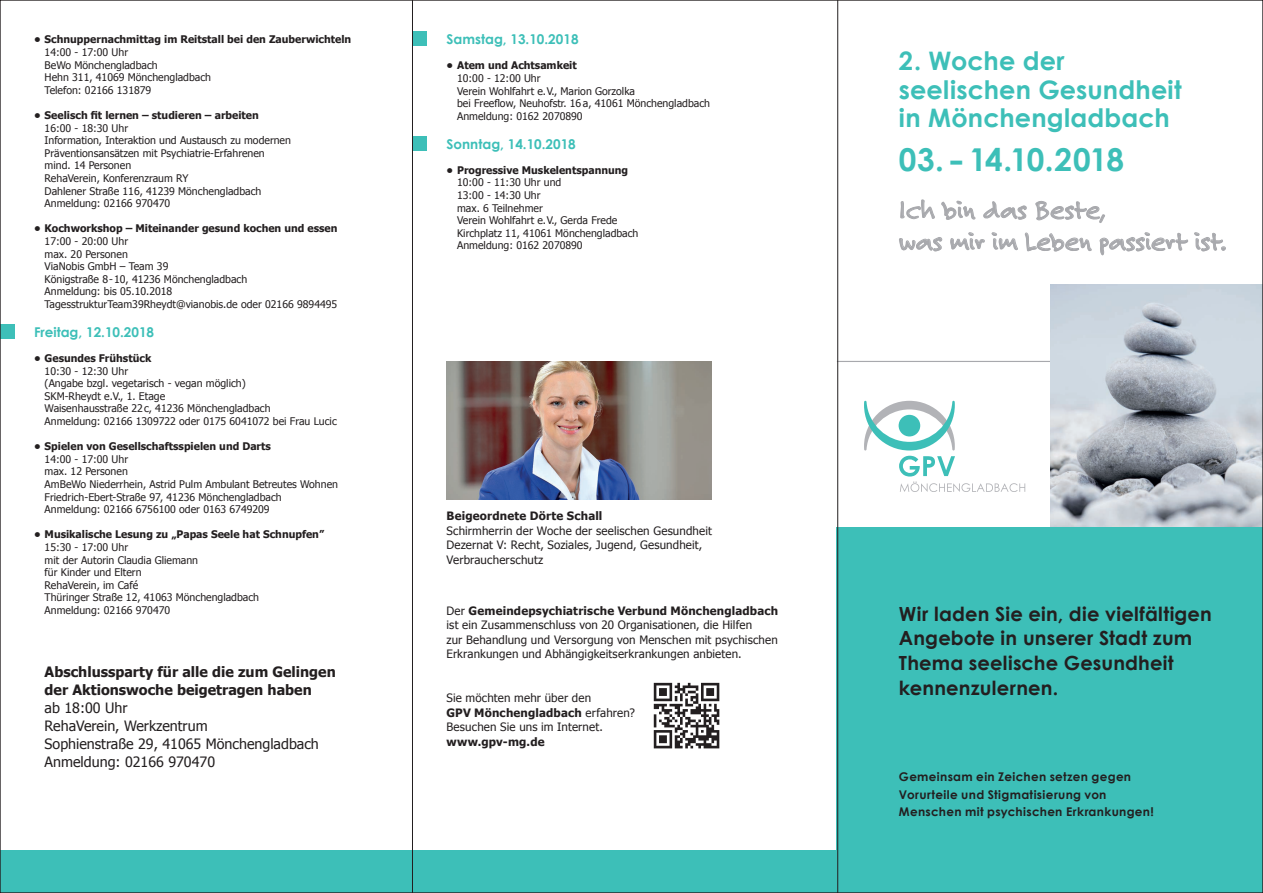
<style>
.page{position:relative;width:1263px;height:893px;background:#fff}
.page>*{position:absolute;margin:0;border:0;box-sizing:border-box;transform-origin:0 0}
.t1{font:700 31.5px "Century Gothic";letter-spacing:-.025em;color:#3dbfb8}
.t2{font:28.5px/31.5px "Felt Tip Roman";letter-spacing:-.005em;color:#a8a9ad}
.t3{font:700 25.5px/28.5px "Century Gothic";letter-spacing:.005em;color:#3dbfb8}
.t4{font:700 19.5px/24.8px "Century Gothic";letter-spacing:.01em;color:#231f20}
.t5{font:14.25px/18px "Tahoma";color:#231f20}
.t6{font:700 14.25px/18px "Tahoma";color:#231f20}
.t7{font:700 13.5px "Century Gothic";color:#3dbfb8}
.t8{font:700 12px/17.2px "Century Gothic";letter-spacing:.025em;color:#231f20}
.t9{font:11.55px/14.5px "Tahoma";letter-spacing:.01em;color:#231f20}
.t10{font:700 11.55px "Tahoma";letter-spacing:.015em;color:#231f20}
.t11{font:10.5px/12.6px "Tahoma";color:#231f20}
.t12{font:700 10.5px "Tahoma";color:#231f20}
.s1{font-weight:700}
</style>
<div class="page">
<hr style="left:837px;top:361px;width:217px;height:1px;background:#a8a9ad">
<img style="left:1050px;top:285px;width:211px;height:242px">
<div style="left:0;top:850px;width:842px;height:43px;background:#3dbfb8"></div>
<div style="left:837px;top:527px;width:426px;height:366px;background:#3dbfb8"></div>
<div style="left:0;top:324px;width:15px;height:15px;background:#3dbfb8"></div>
<div style="left:412px;top:31px;width:15px;height:15px;background:#3dbfb8"></div>
<div style="left:412px;top:136px;width:15px;height:15px;background:#3dbfb8"></div>
<svg style="left:864px;top:401px;width:91px;height:49px"></svg>
<svg style="left:899px;top:456px;width:126px;height:36px"></svg>
<svg style="left:653px;top:682px;width:67px;height:67px"></svg>
<svg style="left:654px;top:683px;width:65px;height:65px"></svg>
<img style="left:446px;top:361px;width:265px;height:139px">
<svg style="left:899px;top:199px;width:289px;height:57px"></svg>
<svg style="left:1194px;top:232px;width:32px;height:20px"></svg>
<hr style="left:412px;top:0;width:1px;height:893px;background:#231f20">
<hr style="left:837px;top:0;width:1px;height:893px;background:#231f20">
<p class="t12" style="left:34px;top:32px;width:319px">• Schnuppernachmittag im Reitstall bei den Zauberwichteln</p>
<p class="t11" style="left:45px;top:45px;width:168px">14:00 - 17:00 Uhr<br>BeWo Mönchengladbach<br>Hehn 311, 41069 Mönchengladbach<br>Telefon: 02166 131879</p>
<p class="t12" style="left:34px;top:108px;width:226px">• Seelisch fit lernen – studieren – arbeiten</p>
<p class="t11" style="left:45px;top:121px;width:248px">16:00 - 18:30 Uhr<br>Information, Interaktion und Austausch zu modernen Präventionsansätzen mit Psychiatrie-Erfahrenen mind. 14 Personen<br>RehaVerein, Konferenzraum RY<br>Dahlener Straße 116, 41239 Mönchengladbach Anmeldung: 02166 970470</p>
<p class="t12" style="left:34px;top:221px;width:305px">• Kochworkshop – Miteinander gesund kochen und essen</p>
<p class="t11" style="left:45px;top:234px;width:294px">17:00 - 20:00 Uhr<br>max. 20 Personen<br>ViaNobis GmbH – Team 39<br>Königstraße 8-10, 41236 Mönchengladbach<br>Anmeldung: bis 05.10.2018<br>TagesstrukturTeam39Rheydt@vianobis.de oder 02166 9894495</p>
<p class="t7" style="left:34px;top:323px;width:122px">Freitag, 12.10.2018</p>
<p class="t12" style="left:34px;top:351px;width:119px">• Gesundes Frühstück</p>
<p class="t11" style="left:45px;top:364px;width:294px">10:30 - 12:30 Uhr<br>(Angabe bzgl. vegetarisch - vegan möglich)<br>SKM-Rheydt e.V., 1. Etage<br>Waisenhausstraße 22c, 41236 Mönchengladbach<br>Anmeldung: 02166 1309722 oder 0175 6041072 bei Frau Lucic</p>
<p class="t12" style="left:34px;top:439px;width:238px">• Spielen von Gesellschaftsspielen und Darts</p>
<p class="t11" style="left:45px;top:452px;width:295px">14:00 - 17:00 Uhr<br>max. 12 Personen<br>AmBeWo Niederrhein, Astrid Pulm Ambulant Betreutes Wohnen Friedrich-Ebert-Straße 97, 41236 Mönchengladbach Anmeldung: 02166 6756100 oder 0163 6749209</p>
<p class="t12" style="left:34px;top:527px;width:292px">• Musikalische Lesung zu „Papas Seele hat Schnupfen”</p>
<p class="t11" style="left:45px;top:540px;width:216px">15:30 - 17:00 Uhr<br>mit der Autorin Claudia Gliemann<br>für Kinder und Eltern<br>RehaVerein, im Café<br>Thüringer Straße 12, 41063 Mönchengladbach<br>Anmeldung: 02166 970470</p>
<h3 class="t6" style="left:45px;top:662px;width:293px">Abschlussparty für alle die zum Gelingen der Aktionswoche beigetragen haben</h3>
<h3 class="t5" style="left:45px;top:698px;width:276px">ab 18:00 Uhr<br>RehaVerein, Werkzentrum<br>Sophienstraße 29, 41065 Mönchengladbach<br>Anmeldung: 02166 970470</h3>
<p class="t7" style="left:446px;top:31px;width:134px">Samstag, 13.10.2018</p>
<p class="t12" style="left:446px;top:58px;width:132px">• Atem und Achtsamkeit</p>
<p class="t11" style="left:457px;top:71px;width:254px">10:00 - 12:00 Uhr<br>Verein Wohlfahrt e.V., Marion Gorzolka<br>bei Freeflow, Neuhofstr. 16 a, 41061 Mönchengladbach Anmeldung: 0162 2070890</p>
<p class="t7" style="left:446px;top:135px;width:131px">Sonntag, 14.10.2018</p>
<p class="t12" style="left:446px;top:163px;width:183px">• Progressive Muskelentspannung</p>
<p class="t11" style="left:457px;top:176px;width:183px">10:00 - 11:30 Uhr und<br>13:00 - 14:30 Uhr<br>max. 6 Teilnehmer<br>Verein Wohlfahrt e.V., Gerda Frede<br>Kirchplatz 11, 41061 Mönchengladbach<br>Anmeldung: 0162 2070890</p>
<p class="t10" style="left:446px;top:508px;width:157px">Beigeordnete Dörte Schall</p>
<p class="t9" style="left:446px;top:523px;width:267px">Schirmherrin der Woche der seelischen Gesundheit<br>Dezernat V: Recht, Soziales, Jugend, Gesundheit,<br>Verbraucherschutz</p>
<p class="t9" style="left:446px;top:603px;width:333px">Der <span class="s1">Gemeindepsychiatrische Verbund Mönchengladbach </span>ist ein Zusammenschluss von 20 Organisationen, die Hilfen<br>zur Behandlung und Versorgung von Menschen mit psychischen Erkrankungen und Abhängigkeitserkrankungen anbieten.</p>
<p class="t9" style="left:446px;top:690px;width:190px">Sie möchten mehr über den<br><span class="s1">GPV Mönchengladbach</span> erfahren?<br>Besuchen Sie uns im Internet.</p>
<p class="t10" style="left:446px;top:733px;width:100px">www.gpv-mg.de</p>
<h3 class="t3" style="left:899px;top:46px;width:284px">2. Woche der seelischen Gesundheit in Mönchengladbach</h3>
<h1 class="t1" style="left:899px;top:140px;width:227px">03.-14.10.2018</h1>
<h2 class="t2" style="left:899px;top:193px;width:329px">Ich bin das Beste,<br>was mir im Leben passiert ist.</h2>
<h3 class="t4" style="left:899px;top:601px;width:314px">Wir laden Sie ein, die vielfältigen<br>Angebote in unserer Stadt zum<br>Thema seelische Gesundheit kennenzulernen.</h3>
<p class="t8" style="left:899px;top:768px;width:256px">Gemeinsam ein Zeichen setzen gegen<br>Vorurteile und Stigmatisierung von<br>Menschen mit psychischen Erkrankungen!</p>
</div>
